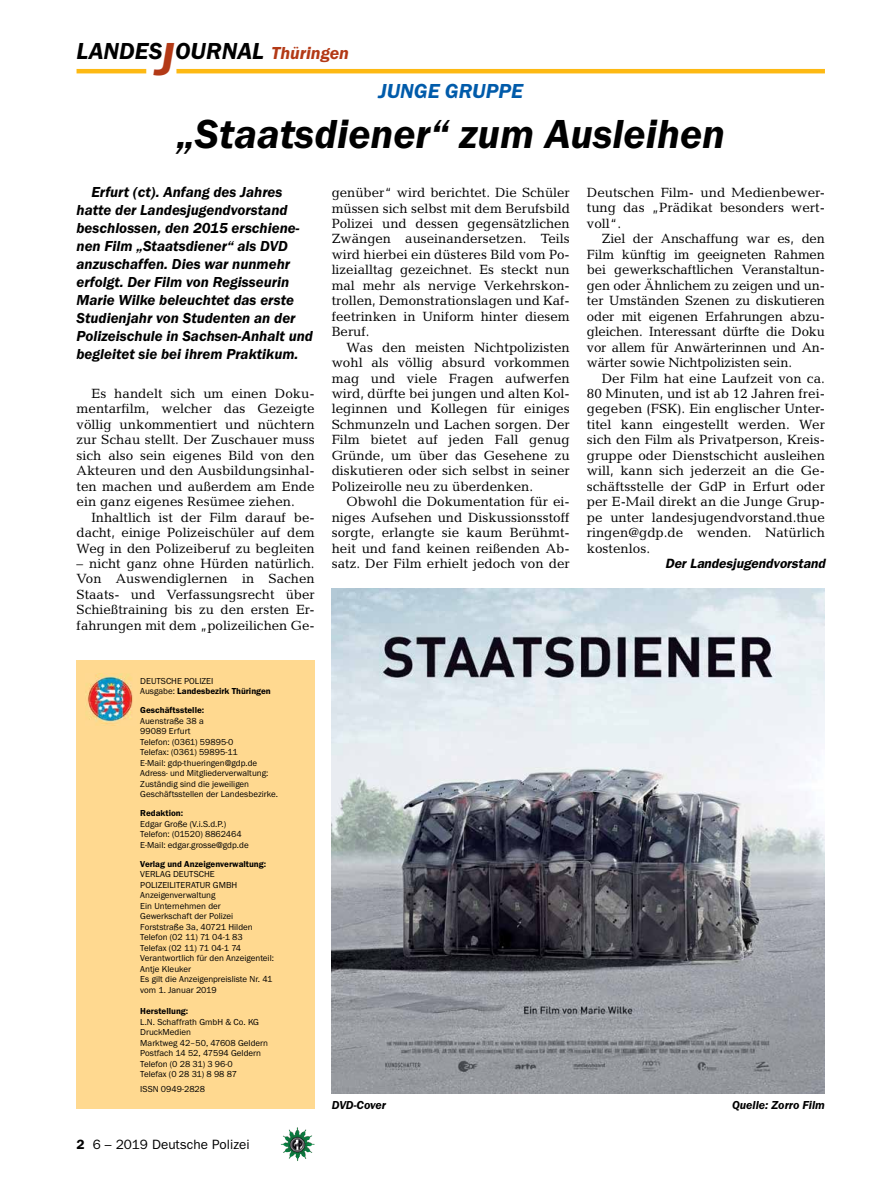
<style>
.page{position:relative;width:893px;height:1191px;background:#fff}
.page>*{position:absolute;margin:0;border:0;box-sizing:border-box;transform-origin:0 0}
.t1{font:italic 600 42px "Franklin Gothic Itc T";color:#000}
.t2{font:italic 600 24px "Franklin Gothic Itc T";color:#000}
.t3{font:italic 600 21px "Franklin Gothic Itc T";color:#005baa}
.t4{font:italic 600 15px/18px "Franklin Gothic Itc T";color:#000}
.t5{font:13.5px/15.5px "Candida";color:#000;text-align:justify}
.t6{font:italic 600 13.5px "Franklin Gothic";color:#000}
.t7{font:13.5px "Franklin Gothic";color:#000}
.t8{font:italic 600 12px "Franklin Gothic Itc T";color:#000}
.t9{font:9px/10.5px "Franklin Gothic Itc T";color:#000}
.t10{font:600 9px "Franklin Gothic Itc T";color:#000}
.s1{font-size:48px;color:#b33916}
.s2{font-size:18px;color:#b33916}
.s3{font-weight:600}
</style>
<div class="page">
<hr style="left:77px;top:69px;width:69px;height:4px;background:#fdb913">
<hr style="left:176px;top:69px;width:649px;height:4px;background:#fdb913">
<img style="left:281px;top:1128px;width:16px;height:24px">
<div style="left:77px;top:661px;width:238px;height:448px;background:#ffd990"></div>
<img style="left:86px;top:673px;width:47px;height:51px">
<img style="left:332px;top:589px;width:493px;height:504px">
<h2 class="t2" style="left:77px;top:37px;width:274px">LANDES<span class="s1">J</span>OURNAL <span class="s2">Thüringen</span></h2>
<h3 class="t3" style="left:378px;top:79px;width:23px">Junge</h3>
<h3 class="t3" style="left:445px;top:79px;width:28px">Gruppe</h3>
<h1 class="t1" style="left:176px;top:109px;width:550px">„Staatsdiener“ zum Ausleihen</h1>
<p class="t4" style="left:77px;top:183px;width:238px;text-indent:15px">Erfurt (ct). Anfang des Jahres hatte der Landesjugendvorstand beschlossen, den 2015 erschiene&shy;nen Film „Staatsdiener“ als DVD anzuschaffen. Dies war nunmehr erfolgt. Der Film von Regisseurin Marie Wilke beleuchtet das erste Studienjahr von Studenten an der Polizeischule in Sachsen-Anhalt und begleitet sie bei ihrem Praktikum.</p>
<p class="t5" style="left:77px;top:386px;width:240px;text-indent:15px">Es handelt sich um einen Doku&shy;mentarfilm, welcher das Gezeigte völlig unkommentiert und nüchtern zur Schau stellt. Der Zuschauer muss sich also sein eigenes Bild von den Akteuren und den Ausbildungsinhal&shy;ten machen und außerdem am Ende ein ganz eigenes Resümee ziehen.</p>
<p class="t5" style="left:77px;top:509px;width:240px;text-indent:15px">Inhaltlich ist der Film darauf be&shy;dacht, einige Polizeischüler auf dem Weg in den Polizeiberuf zu begleiten</p>
<p class="t5" style="left:77px;top:556px;width:240px">– nicht ganz ohne Hürden natürlich.<br>Von Auswendiglernen in Sachen Staats- und Verfassungsrecht über Schießtraining bis zu den ersten Er&shy;fahrungen mit dem „polizeilichen Ge-</p>
<p class="t5" style="left:332px;top:185px;width:240px">genüber“ wird berichtet. Die Schüler müssen sich selbst mit dem Berufsbild Polizei und dessen gegensätzlichen Zwängen auseinandersetzen. Teils wird hierbei ein düsteres Bild vom Po&shy;lizeialltag gezeichnet. Es steckt nun mal mehr als nervige Verkehrskon&shy;trollen, Demonstrationslagen und Kaf&shy;feetrinken in Uniform hinter diesem Beruf.</p>
<p class="t5" style="left:332px;top:339px;width:240px;text-indent:15px">Was den meisten Nichtpolizisten wohl als völlig absurd vorkommen mag und viele Fragen aufwerfen wird, dürfte bei jungen und alten Kol&shy;leginnen und Kollegen für einiges Schmunzeln und Lachen sorgen. Der Film bietet auf jeden Fall genug Gründe, um über das Gesehene zu diskutieren oder sich selbst in seiner Polizeirolle neu zu überdenken.</p>
<p class="t5" style="left:332px;top:494px;width:240px;text-indent:15px">Obwohl die Dokumentation für ei&shy;niges Aufsehen und Diskussionsstoff sorgte, erlangte sie kaum Berühmt&shy;heit und fand keinen reißenden Ab&shy;satz. Der Film erhielt jedoch von der</p>
<p class="t5" style="left:587px;top:185px;width:240px">Deutschen Film- und Medienbewer&shy;tung das „Prädikat besonders wert&shy;voll“.</p>
<p class="t5" style="left:587px;top:231px;width:240px;text-indent:15px">Ziel der Anschaffung war es, den Film künftig im geeigneten Rahmen bei gewerkschaftlichen Veranstaltun&shy;gen oder Ähnlichem zu zeigen und un&shy;ter Umständen Szenen zu diskutieren oder mit eigenen Erfahrungen abzu&shy;gleichen. Interessant dürfte die Doku vor allem für Anwärterinnen und An&shy;wärter sowie Nichtpolizisten sein.</p>
<p class="t5" style="left:587px;top:370px;width:240px;text-indent:15px">Der Film hat eine Laufzeit von ca.<br>80 Minuten, und ist ab 12 Jahren frei&shy;gegeben (FSK). Ein englischer Unter&shy;titel kann eingestellt werden. Wer sich den Film als Privatperson, Kreis&shy;gruppe oder Dienstschicht ausleihen will, kann sich jederzeit an die Ge&shy;schäftsstelle der GdP in Erfurt oder per E-Mail direkt an die Junge Grup&shy;pe unter landesjugendvorstand.thue ringen@gdp.de wenden. Natürlich kostenlos.</p>
<p class="t6" style="left:665px;top:555px;width:161px">Der Landesjugendvorstand</p>
<p class="t9" style="left:140px;top:675px;width:132px">DEUTSCHE POLIZEI<br>Ausgabe: <span class="s3">Landesbezirk Thüringen</span></p>
<p class="t10" style="left:140px;top:705px;width:65px">Geschäftsstelle:</p>
<p class="t9" style="left:140px;top:715px;width:139px">Auenstraße 38 a<br>99089 Erfurt<br>Telefon: (0361) 59895-0<br>Telefax: (0361) 59895-11<br>E-Mail: gdp-thueringen@gdp.de<br>Adress- und Mitgliederverwaltung:<br>Zuständig sind die jeweiligen<br>Geschäftsstellen der Landesbezirke.</p>
<p class="t10" style="left:140px;top:808px;width:44px">Redaktion:</p>
<p class="t9" style="left:140px;top:818px;width:110px">Edgar Große (V.i.S.d.P.)<br>Telefon: (01520) 8862464<br>E-Mail: edgar.grosse@gdp.de</p>
<p class="t10" style="left:140px;top:858px;width:127px">Verlag und Anzeigenverwaltung:</p>
<p class="t9" style="left:140px;top:869px;width:135px">VERLAG DEUTSCHE<br>POLIZEILITERATUR GMBH<br>Anzeigenverwaltung<br>Ein Unternehmen der<br>Gewerkschaft der Polizei<br>Forststraße 3a, 40721 Hilden<br>Telefon (02 11) 71 04-1 83<br>Telefax (02 11) 71 04-1 74<br>Verantwortlich für den Anzeigenteil:<br>Antje Kleuker<br>Es gilt die Anzeigenpreisliste Nr. 41 vom 1. Januar 2019</p>
<p class="t10" style="left:140px;top:1005px;width:50px">Herstellung:</p>
<p class="t9" style="left:140px;top:1016px;width:129px">L.N. Schaffrath GmbH &amp; Co. KG<br>DruckMedien<br>Marktweg 42–50, 47608 Geldern<br>Postfach 14 52, 47594 Geldern<br>Telefon (0 28 31) 3 96-0<br>Telefax (0 28 31) 8 98 87</p>
<p class="t9" style="left:140px;top:1083px;width:66px">ISSN 0949-2828</p>
<p class="t7" style="left:77px;top:1136px;width:175px"><span class="s3">2</span> 6 – 2019 Deutsche Polizei</p>
<p class="t8" style="left:332px;top:1098px;width:56px">DVD-Cover</p>
<p class="t8" style="left:732px;top:1098px;width:94px">Quelle: Zorro Film</p>
</div>
